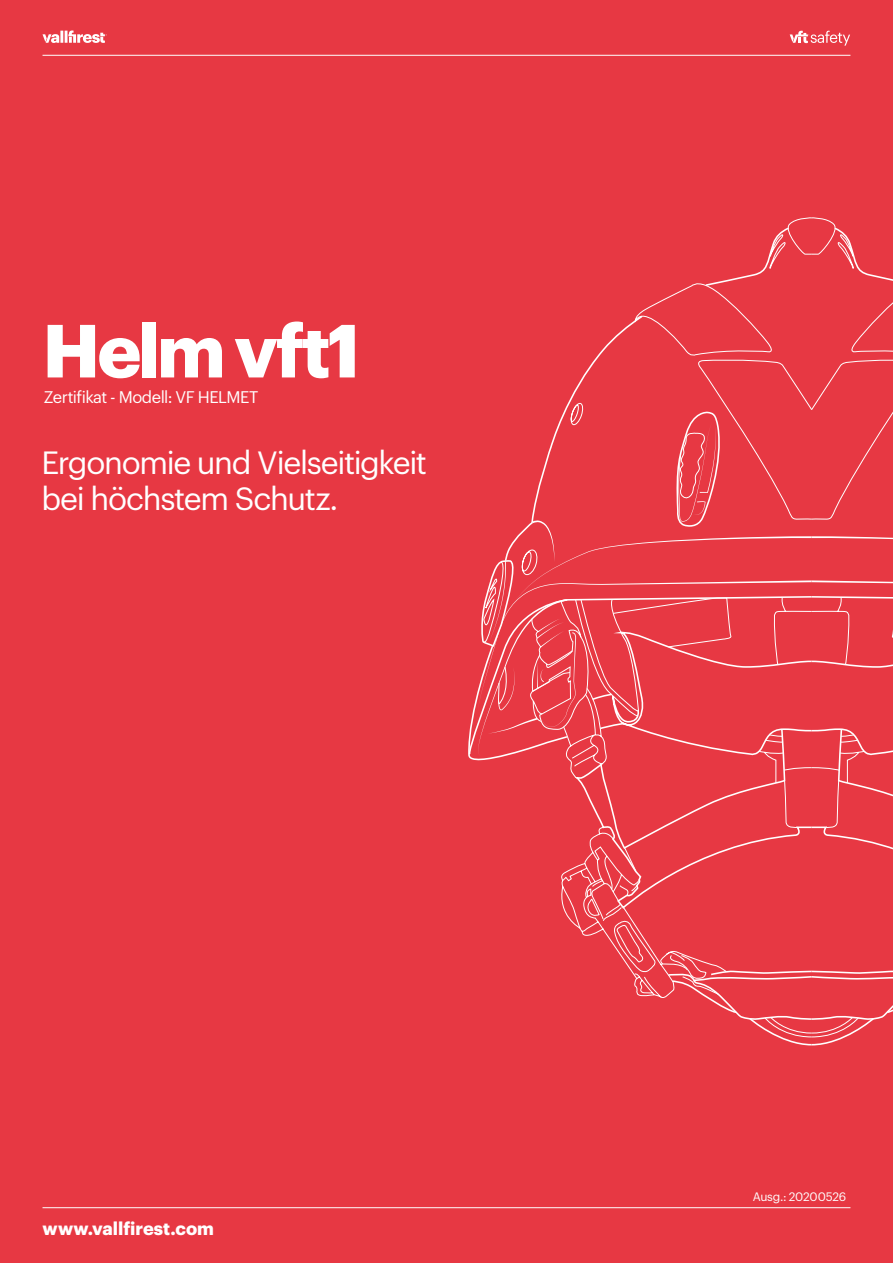
<style>
.page{position:relative;width:893px;height:1263px;background:#e73843}
.page>*{position:absolute;margin:0;border:0;box-sizing:border-box;transform-origin:0 0}
.TItulo_portada{font:700 73.5px "Graphik";letter-spacing:-.035em;color:#fff}
.Subtitulo{font:31.5px "Graphik";letter-spacing:-.04em;color:#fff}
.t1{font:700 18px "Graphik";color:#fff}
.Subtitulo-2{font:16.5px "Graphik";letter-spacing:-.03em;color:#fff}
.Subtitulo-3{font:12px "Graphik";letter-spacing:-.02em;color:#fff}
</style>
<div class="page">
<hr style="left:43px;top:55px;width:807px;height:1px;background:#fff">
<svg style="left:790px;top:31px;width:60px;height:15px"></svg>
<svg style="left:43px;top:30px;width:64px;height:13px"></svg>
<hr style="left:43px;top:1207px;width:807px;height:1px;background:#fff">
<svg style="left:478px;top:217px;width:415px;height:829px"></svg>
<p class="TItulo_portada" style="left:43px;top:294px;width:319px">Helm vft1</p>
<p class="Subtitulo-2" style="left:44px;top:384px;width:216px">Zertifikat - Modell: VF HELMET</p>
<p class="Subtitulo" style="left:41px;top:439px;width:387px">Ergonomie und Vielseitigkeit</p>
<p class="Subtitulo" style="left:41px;top:475px;width:298px">bei höchstem Schutz.</p>
<p class="t1" style="left:43px;top:1215px;width:173px">www.vallfirest.com</p>
<p class="Subtitulo-3" style="left:753px;top:1187px;width:95px">Ausg.: 20200526</p>
</div>
